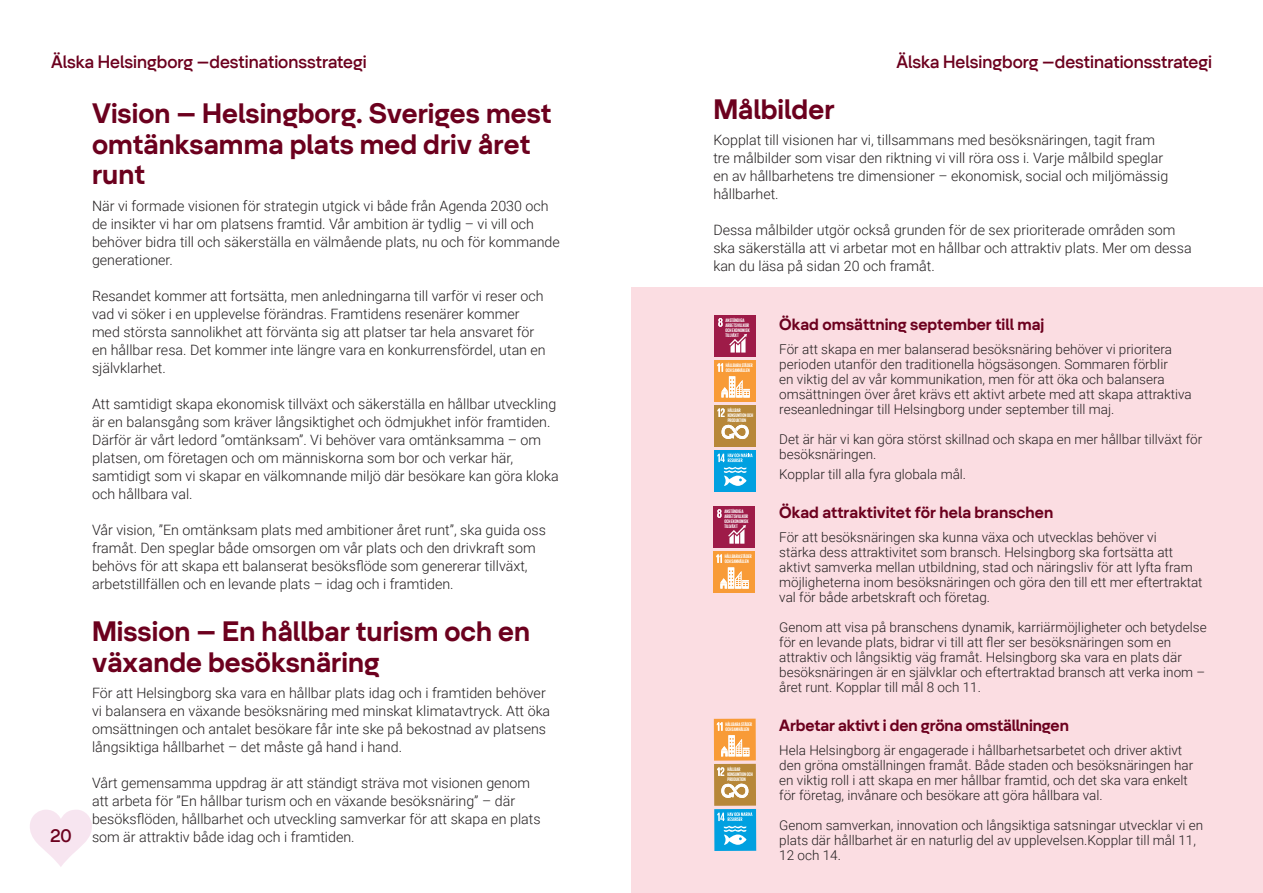
<style>
.page{position:relative;width:1263px;height:893px;background:#fff}
.page>*{position:absolute;margin:0;border:0;box-sizing:border-box;transform-origin:0 0}
.Underubrik{font:700 28.5px/30.8px "Helsingborg 06";color:#6c001e}
.Rubrik{font:500 18px "Helsingborg Sans";color:#6c001e}
.Brödtext{font:700 16.5px "Helsingborg 06";color:#6c001e}
.Brödtext-2{font:300 14.25px/18px "Roboto";color:#231f20}
.Brödtext-3{font:300 13.5px/15px "Roboto";color:#231f20}
.t1{font:700 5.25px/4.9px "Giorgio Sans";letter-spacing:.005em;color:#fff}
</style>
<div class="page">
<svg style="left:30px;top:810px;width:62px;height:57px"></svg>
<div style="left:631px;top:287px;width:632px;height:606px;background:#fbdde2"></div>
<div style="left:714px;top:315px;width:42px;height:41px;background:#9e1b48"></div>
<svg style="left:718px;top:318px;width:4px;height:9px"></svg>
<svg style="left:729px;top:334px;width:18px;height:19px"></svg>
<div style="left:714px;top:360px;width:42px;height:42px;background:#f89b37"></div>
<svg style="left:717px;top:363px;width:33px;height:35px"></svg>
<div style="left:714px;top:405px;width:42px;height:42px;background:#b78739"></div>
<svg style="left:717px;top:408px;width:8px;height:9px"></svg>
<svg style="left:722px;top:425px;width:26px;height:14px"></svg>
<div style="left:714px;top:450px;width:42px;height:42px;background:#00a0e0"></div>
<svg style="left:717px;top:454px;width:35px;height:32px"></svg>
<div style="left:713px;top:506px;width:42px;height:42px;background:#9e1b48"></div>
<svg style="left:717px;top:509px;width:4px;height:9px"></svg>
<svg style="left:728px;top:525px;width:18px;height:19px"></svg>
<div style="left:713px;top:551px;width:42px;height:42px;background:#f89b37"></div>
<svg style="left:716px;top:554px;width:33px;height:35px"></svg>
<div style="left:714px;top:719px;width:42px;height:42px;background:#f89b37"></div>
<svg style="left:717px;top:722px;width:32px;height:34px"></svg>
<div style="left:714px;top:764px;width:42px;height:42px;background:#b78739"></div>
<svg style="left:717px;top:767px;width:7px;height:9px"></svg>
<svg style="left:722px;top:784px;width:26px;height:14px"></svg>
<div style="left:714px;top:809px;width:42px;height:42px;background:#00a0e0"></div>
<svg style="left:717px;top:812px;width:35px;height:33px"></svg>
<p class="Rubrik" style="left:51px;top:51px;width:317px">Älska Helsingborg –destinationsstrategi</p>
<p class="Rubrik" style="left:50px;top:825px;width:23px">20</p>
<p class="Underubrik" style="left:92px;top:98px;width:461px">Vision – Helsingborg. Sveriges mest omtänksamma plats med driv året runt</p>
<p class="Brödtext-2" style="left:92px;top:196px;width:469px">När vi formade visionen för strategin utgick vi både från Agenda 2030 och de insikter vi har om platsens framtid. Vår ambition är tydlig – vi vill och behöver bidra till och säkerställa en välmående plats, nu och för kommande generationer.</p>
<p class="Brödtext-2" style="left:92px;top:286px;width:455px">Resandet kommer att fortsätta, men anledningarna till varför vi reser och vad vi söker i en upplevelse förändras. Framtidens resenärer kommer med största sannolikhet att förvänta sig att platser tar hela ansvaret för en hållbar resa. Det kommer inte längre vara en konkurrensfördel, utan en självklarhet.</p>
<p class="Brödtext-2" style="left:92px;top:394px;width:468px">Att samtidigt skapa ekonomisk tillväxt och säkerställa en hållbar utveckling är en balansgång som kräver långsiktighet och ödmjukhet inför framtiden.<br>Därför är vårt ledord ”omtänksam”. Vi behöver vara omtänksamma – om platsen, om företagen och om människorna som bor och verkar här, samtidigt som vi skapar en välkomnande miljö där besökare kan göra kloka och hållbara val.</p>
<p class="Brödtext-2" style="left:92px;top:520px;width:455px">Vår vision, ”En omtänksam plats med ambitioner året runt”, ska guida oss framåt. Den speglar både omsorgen om vår plats och den drivkraft som behövs för att skapa ett balanserat besöksflöde som genererar tillväxt, arbetstillfällen och en levande plats – idag och i framtiden.</p>
<p class="Underubrik" style="left:92px;top:616px;width:440px">Mission – En hållbar turism och en växande besöksnäring</p>
<p class="Brödtext-2" style="left:92px;top:684px;width:460px">För att Helsingborg ska vara en hållbar plats idag och i framtiden behöver vi balansera en växande besöksnäring med minskat klimatavtryck. Att öka omsättningen och antalet besökare får inte ske på bekostnad av platsens långsiktiga hållbarhet – det måste gå hand i hand.</p>
<p class="Brödtext-2" style="left:92px;top:774px;width:450px">Vårt gemensamma uppdrag är att ständigt sträva mot visionen genom att arbeta för ”En hållbar turism och en växande besöksnäring” – där besöksflöden, hållbarhet och utveckling samverkar för att skapa en plats som är attraktiv både idag och i framtiden.</p>
<p class="Rubrik" style="left:896px;top:51px;width:317px">Älska Helsingborg –destinationsstrategi</p>
<p class="Underubrik" style="left:713px;top:93px;width:123px">Målbilder</p>
<p class="Brödtext-2" style="left:713px;top:130px;width:456px">Kopplat till visionen har vi, tillsammans med besöksnäringen, tagit fram tre målbilder som visar den riktning vi vill röra oss i. Varje målbild speglar en av hållbarhetens tre dimensioner – ekonomisk, social och miljömässig hållbarhet.</p>
<p class="Brödtext-2" style="left:713px;top:220px;width:480px">Dessa målbilder utgör också grunden för de sex prioriterade områden som ska säkerställa att vi arbetar mot en hållbar och attraktiv plats. Mer om dessa kan du läsa på sidan 20 och framåt.</p>
<p class="t1" style="left:725px;top:317px;width:26px">ANSTÄNDIGA<br>ARBETSVILLKOR<br>OCH EKONOMISK<br>TILLVÄXT</p>
<p class="t1" style="left:726px;top:362px;width:28px">HÅLLBARA STÄDER<br>OCH SAMHÄLLEN</p>
<p class="t1" style="left:728px;top:408px;width:27px">HÅLLBAR<br>KONSUMTION OCH<br>PRODUKTION</p>
<p class="t1" style="left:724px;top:508px;width:26px">ANSTÄNDIGA<br>ARBETSVILLKOR<br>OCH EKONOMISK<br>TILLVÄXT</p>
<p class="t1" style="left:725px;top:554px;width:28px">HÅLLBARA STÄDER<br>OCH SAMHÄLLEN</p>
<p class="t1" style="left:725px;top:721px;width:28px">HÅLLBARA STÄDER<br>OCH SAMHÄLLEN</p>
<p class="t1" style="left:727px;top:766px;width:27px">HÅLLBAR<br>KONSUMTION OCH<br>PRODUKTION</p>
<p class="Brödtext" style="left:779px;top:315px;width:267px">Ökad omsättning september till maj</p>
<p class="Brödtext-3" style="left:779px;top:342px;width:414px">För att skapa en mer balanserad besöksnäring behöver vi prioritera perioden utanför den traditionella högsäsongen. Sommaren förblir<br>en viktig del av vår kommunikation, men för att öka och balansera omsättningen över året krävs ett aktivt arbete med att skapa attraktiva reseanledningar till Helsingborg under september till maj.</p>
<p class="Brödtext-3" style="left:779px;top:432px;width:425px">Det är här vi kan göra störst skillnad och skapa en mer hållbar tillväxt för besöksnäringen.</p>
<p class="Brödtext-3" style="left:779px;top:466px;width:188px">Kopplar till alla fyra globala mål.</p>
<p class="Brödtext" style="left:779px;top:502px;width:276px">Ökad attraktivitet för hela branschen</p>
<p class="Brödtext-3" style="left:779px;top:529px;width:425px">För att besöksnäringen ska kunna växa och utvecklas behöver vi<br>stärka dess attraktivitet som bransch. Helsingborg ska fortsätta att aktivt samverka mellan utbildning, stad och näringsliv för att lyfta fram möjligheterna inom besöksnäringen och göra den till ett mer eftertraktat val för både arbetskraft och företag.</p>
<p class="Brödtext-3" style="left:779px;top:619px;width:429px">Genom att visa på branschens dynamik, karriärmöjligheter och betydelse för en levande plats, bidrar vi till att fler ser besöksnäringen som en attraktiv och långsiktig väg framåt. Helsingborg ska vara en plats där besöksnäringen är en självklar och eftertraktad bransch att verka inom – året runt. Kopplar till mål 8 och 11.</p>
<p class="Brödtext" style="left:779px;top:715px;width:291px">Arbetar aktivt i den gröna omställningen</p>
<p class="Brödtext-3" style="left:779px;top:742px;width:415px">Hela Helsingborg är engagerade i hållbarhetsarbetet och driver aktivt den gröna omställningen framåt. Både staden och besöksnäringen har en viktig roll i att skapa en mer hållbar framtid, och det ska vara enkelt för företag, invånare och besökare att göra hållbara val.</p>
<p class="Brödtext-3" style="left:779px;top:817px;width:425px">Genom samverkan, innovation och långsiktiga satsningar utvecklar vi en plats där hållbarhet är en naturlig del av upplevelsen.Kopplar till mål 11,<br>12 och 14.</p>
</div>
